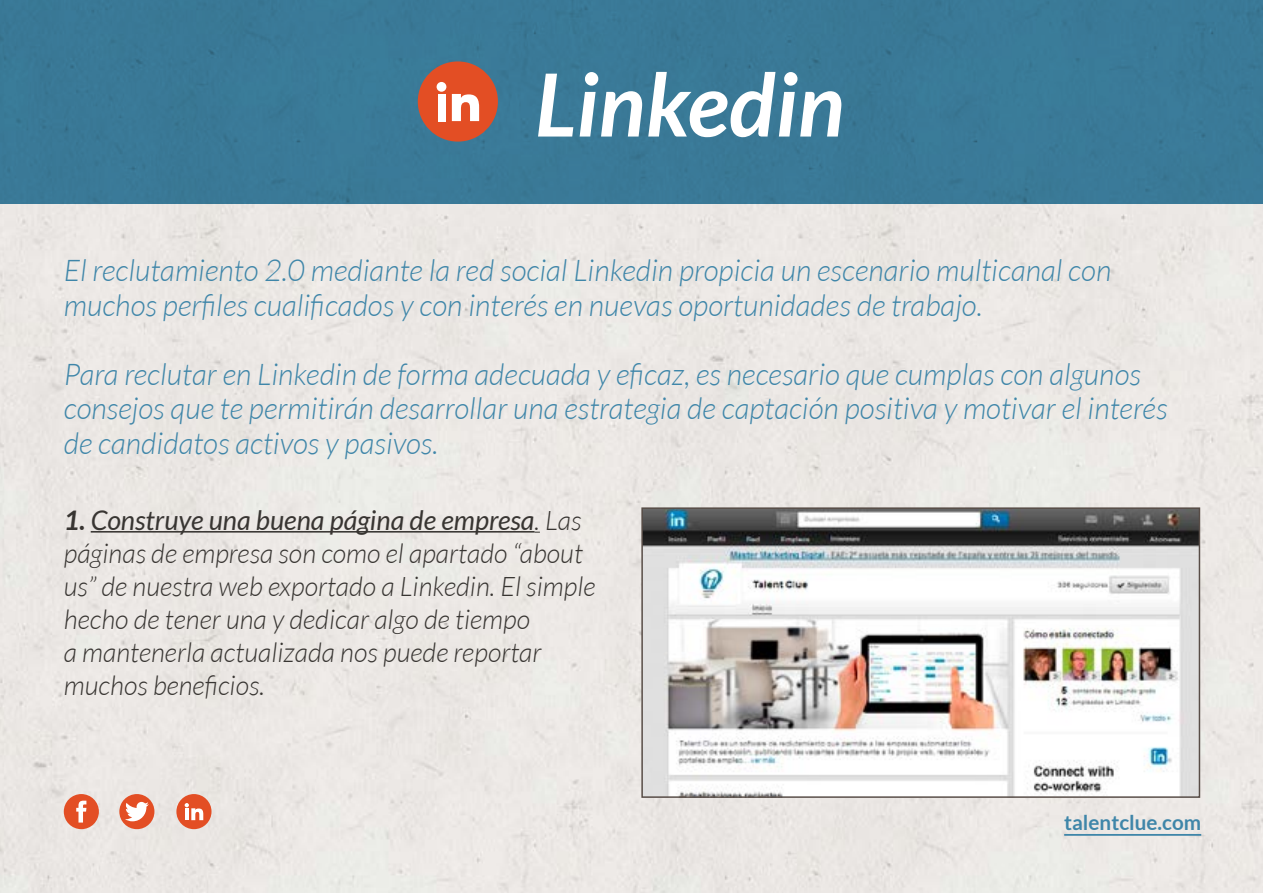
<style>
.page{position:relative;width:1263px;height:893px;background:#fff}
.page>*{position:absolute;margin:0;border:0;box-sizing:border-box;transform-origin:0 0}
.t1{font:italic 700 87px "Lato";color:#fff}
.t2{font:italic 300 30px/34.5px "Lato";color:#3f86a9}
.t3{font:italic 300 27px/33px "Lato";color:#383532}
.t4{font:700 20.7px "Lato";color:#3f86a9}
.s1{font-weight:700}
.s2{font-weight:400}
</style>
<div class="page">
<div style="left:0;top:203px;width:1263px;height:690px;background:#ebe8e5"></div>
<hr style="left:1064px;top:834px;width:137px;height:2px;background:#3f86a9">
<div style="left:64px;top:794px;width:35px;height:35px;background:#e34e24;border-radius:50%"></div>
<svg style="left:76px;top:801px;width:10px;height:21px"></svg>
<div style="left:119px;top:794px;width:35px;height:35px;background:#e34e24;border-radius:50%"></div>
<svg style="left:125px;top:802px;width:24px;height:19px"></svg>
<div style="left:176px;top:794px;width:36px;height:35px;background:#e34e24;border-radius:50%"></div>
<svg style="left:185px;top:803px;width:18px;height:17px"></svg>
<div style="left:0;top:0;width:1263px;height:203px;background:#3a7997"></div>
<hr style="left:91px;top:531px;width:444px;height:2px;background:#383532">
<img style="left:644px;top:510px;width:553px;height:285px">
<div style="left:641px;top:507px;width:559px;height:291px;border:2px solid #584d47"></div>
<div style="left:418px;top:61px;width:80px;height:81px;background:#e34e24;border-radius:50%"></div>
<div style="left:438px;top:94px;width:8px;height:27px;background:#fff"></div>
<div style="left:437px;top:82px;width:9px;height:10px;background:#fff;border-radius:50%"></div>
<svg style="left:452px;top:94px;width:27px;height:27px"></svg>
<h1 class="t1" style="left:535px;top:55px;width:311px">Linkedin</h1>
<p class="t2" style="left:64px;top:254px;width:1049px">El reclutamiento 2.0 mediante la red social Linkedin propicia un escenario multicanal con muchos perfiles cualificados y con interés en nuevas oportunidades de trabajo.</p>
<p class="t2" style="left:64px;top:358px;width:1105px">Para reclutar en Linkedin de forma adecuada y eficaz, es necesario que cumplas con algunos consejos que te permitirán desarrollar una estrategia de captación positiva y motivar el interés de candidatos activos y pasivos.</p>
<p class="t3" style="left:64px;top:505px;width:533px"><span class="s1">1.</span> <span class="s2">Construye una buena página de empresa</span>. Las páginas de empresa son como el apartado “about us” de nuestra web exportado a Linkedin. El simple hecho de tener una y dedicar algo de tiempo<br>a mantenerla actualizada nos puede reportar muchos beneficios.</p>
<p class="t4" style="left:1064px;top:811px;width:138px">talentclue.com</p>
</div>
